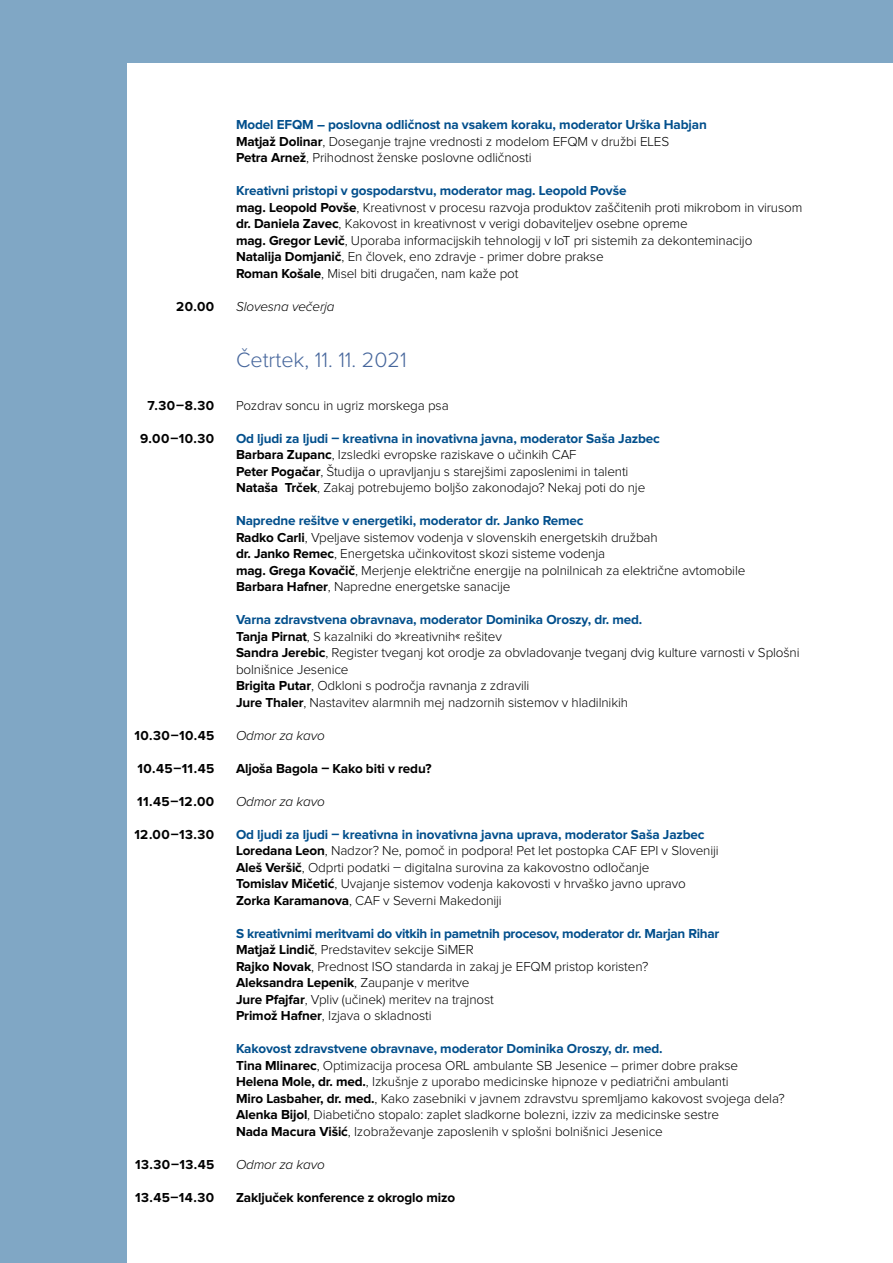
<style>
.page{position:relative;width:893px;height:1263px;background:#80a7c5}
.page>*{position:absolute;margin:0;border:0;box-sizing:border-box;transform-origin:0 0}
.t1{font:300 21.6px "Proxima Nova";color:#46669c}
.t2{font:300 13.5px/16.5px "Proxima Nova";letter-spacing:-.01em;color:#000}
.t3{font:700 13.5px "Proxima Nova";letter-spacing:-.01em;color:#000}
.t4{font:italic 300 13.5px "Proxima Nova";letter-spacing:-.01em;color:#000}
.s1{font-weight:700;color:#024f8c}
.s2{font-weight:700}
</style>
<div class="page">
<div style="left:128px;top:64px;width:765px;height:1199px;background:#fff"></div>
<p class="t2" style="left:236px;top:117px;width:472px"><span class="s1">Model EFQM – poslovna odličnost na vsakem koraku, moderator Urška Habjan<br></span><span class="s2">Matjaž Dolinar</span>, Doseganje trajne vrednosti z modelom EFQM v družbi ELES<br><span class="s2">Petra Arnež</span>, Prihodnost ženske poslovne odličnosti</p>
<p class="t2" style="left:236px;top:183px;width:568px"><span class="s1">Kreativni pristopi v gospodarstvu, moderator mag. Leopold Povše<br></span><span class="s2">mag. Leopold Povše</span>, Kreativnost v procesu razvoja produktov zaščitenih proti mikrobom in virusom <span class="s2">dr. Daniela Zavec</span>, Kakovost in kreativnost v verigi dobaviteljev osebne opreme<br><span class="s2">mag. Gregor Levič</span>, Uporaba informacijskih tehnologij v IoT pri sistemih za dekonteminacijo<br><span class="s2">Natalija Domjanič</span>, En človek, eno zdravje - primer dobre prakse<br><span class="s2">Roman Košale</span>, Misel biti drugačen, nam kaže pot</p>
<p class="t3" style="left:176px;top:300px;width:39px">20.00</p>
<p class="t4" style="left:236px;top:300px;width:100px">Slovesna večerja</p>
<p class="t3" style="left:148px;top:399px;width:68px">7.30–8.30</p>
<p class="t3" style="left:140px;top:432px;width:76px">9.00–10.30</p>
<p class="t3" style="left:134px;top:729px;width:81px">10.30–10.45</p>
<p class="t3" style="left:138px;top:762px;width:78px">10.45–11.45</p>
<p class="t3" style="left:137px;top:795px;width:79px">11.45–12.00</p>
<p class="t3" style="left:134px;top:828px;width:81px">12.00–13.30</p>
<p class="t3" style="left:135px;top:1158px;width:81px">13.30–13.45</p>
<p class="t3" style="left:135px;top:1191px;width:81px">13.45–14.30</p>
<h1 class="t1" style="left:236px;top:350px;width:172px">Četrtek, 11. 11. 2021</h1>
<p class="t2" style="left:236px;top:397px;width:214px">Pozdrav soncu in ugriz morskega psa</p>
<p class="t2" style="left:236px;top:430px;width:426px"><span class="s1">Od ljudi za ljudi – kreativna in inovativna javna, moderator Saša Jazbec </span><span class="s2">Barbara Zupanc</span>, Izsledki evropske raziskave o učinkih CAF<br><span class="s2">Peter Pogačar</span>, Študija o upravljanju s starejšimi zaposlenimi in talenti <span class="s2">Nataša Trček</span>, Zakaj potrebujemo boljšo zakonodajo? Nekaj poti do nje</p>
<p class="t2" style="left:236px;top:513px;width:511px"><span class="s1">Napredne rešitve v energetiki, moderator dr. Janko Remec<br></span><span class="s2">Radko Carli</span>, Vpeljave sistemov vodenja v slovenskih energetskih družbah<br><span class="s2">dr. Janko Remec</span>, Energetska učinkovitost skozi sisteme vodenja<br><span class="s2">mag. Grega Kovačič</span>, Merjenje električne energije na polnilnicah za električne avtomobile <span class="s2">Barbara Hafner</span>, Napredne energetske sanacije</p>
<p class="t2" style="left:236px;top:612px;width:565px"><span class="s1">Varna zdravstvena obravnava, moderator Dominika Oroszy, dr. med.<br></span><span class="s2">Tanja Pirnat</span>, S kazalniki do »kreativnih« rešitev<br><span class="s2">Sandra Jerebic</span>, Register tveganj kot orodje za obvladovanje tveganj dvig kulture varnosti v Splošni bolnišnice Jesenice<br><span class="s2">Brigita Putar</span>, Odkloni s področja ravnanja z zdravili<br><span class="s2">Jure Thaler</span>, Nastavitev alarmnih mej nadzornih sistemov v hladilnikih</p>
<p class="t4" style="left:236px;top:729px;width:90px">Odmor za kavo</p>
<p class="t3" style="left:236px;top:762px;width:197px">Aljoša Bagola – Kako biti v redu?</p>
<p class="t4" style="left:236px;top:795px;width:90px">Odmor za kavo</p>
<p class="t2" style="left:236px;top:826px;width:484px"><span class="s1">Od ljudi za ljudi – kreativna in inovativna javna uprava, moderator Saša Jazbec </span><span class="s2">Loredana Leon</span>, Nadzor? Ne, pomoč in podpora! Pet let postopka CAF EPI v Sloveniji <span class="s2">Aleš Veršič</span>, Odprti podatki – digitalna surovina za kakovostno odločanje<br><span class="s2">Tomislav Mičetić</span>, Uvajanje sistemov vodenja kakovosti v hrvaško javno upravo <span class="s2">Zorka Karamanova</span>, CAF v Severni Makedoniji</p>
<p class="t2" style="left:236px;top:925px;width:485px"><span class="s1">S kreativnimi meritvami do vitkih in pametnih procesov, moderator dr. Marjan Rihar </span><span class="s2">Matjaž Lindič</span>, Predstavitev sekcije SiMER<br><span class="s2">Rajko Novak</span>, Prednost ISO standarda in zakaj je EFQM pristop koristen?<br><span class="s2">Aleksandra Lepenik</span>, Zaupanje v meritve<br><span class="s2">Jure Pfajfar</span>, Vpliv (učinek) meritev na trajnost<br><span class="s2">Primož Hafner</span>, Izjava o skladnosti</p>
<p class="t2" style="left:236px;top:1041px;width:550px"><span class="s1">Kakovost zdravstvene obravnave, moderator Dominika Oroszy, dr. med.<br></span><span class="s2">Tina Mlinarec</span>, Optimizacija procesa ORL ambulante SB Jesenice – primer dobre prakse<br><span class="s2">Helena Mole, dr. med.</span>, Izkušnje z uporabo medicinske hipnoze v pediatrični ambulanti<br><span class="s2">Miro Lasbaher, dr. med.</span>, Kako zasebniki v javnem zdravstvu spremljamo kakovost svojega dela?<br><span class="s2">Alenka Bijol</span>, Diabetično stopalo: zaplet sladkorne bolezni, izziv za medicinske sestre<br><span class="s2">Nada Macura Višić</span>, Izobraževanje zaposlenih v splošni bolnišnici Jesenice</p>
<p class="t4" style="left:236px;top:1158px;width:90px">Odmor za kavo</p>
<p class="t3" style="left:236px;top:1191px;width:221px">Zaključek konference z okroglo mizo</p>
</div>
